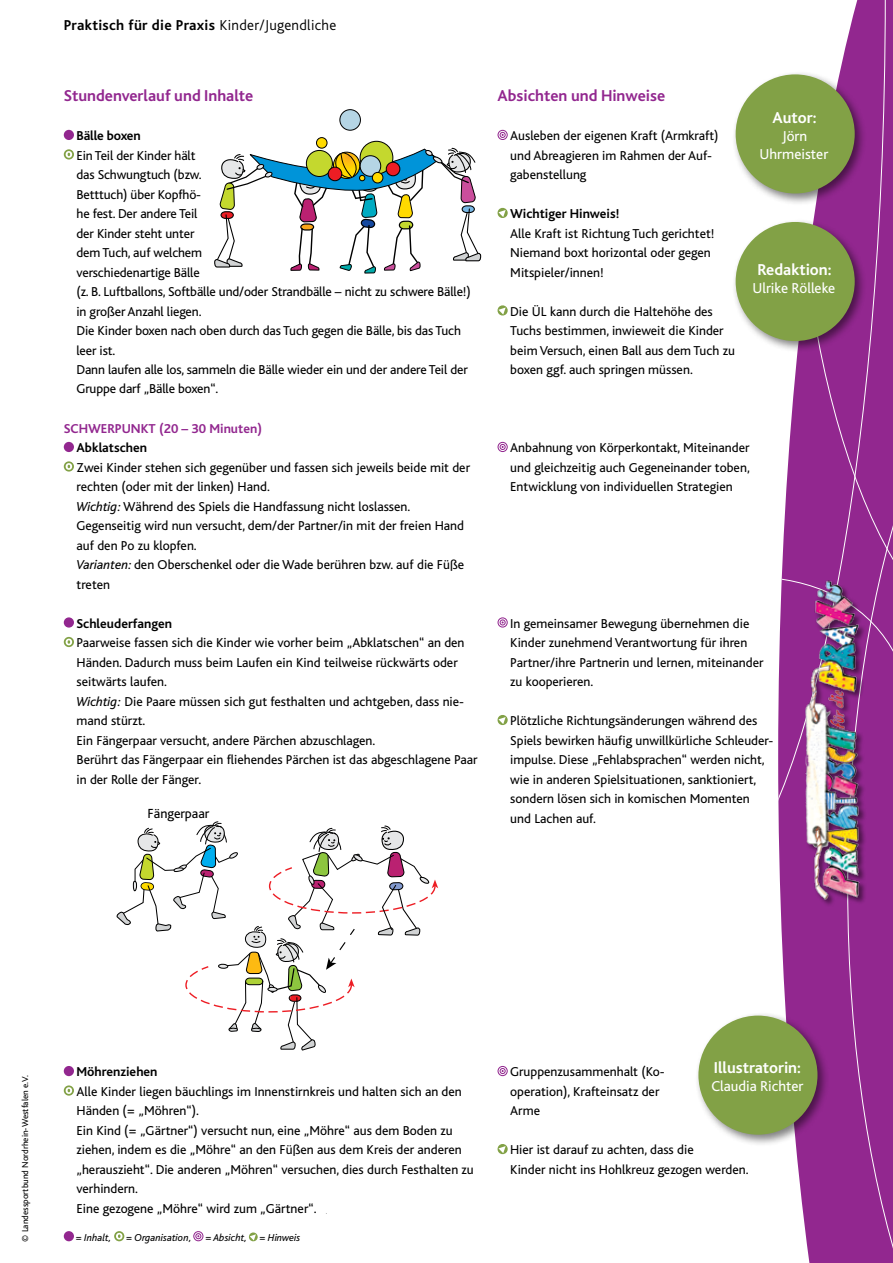
<style>
.page{position:relative;width:893px;height:1263px;background:#fff}
.page>*{position:absolute;margin:0;border:0;box-sizing:border-box;transform-origin:0 0}
.t1{font:700 16.5px "Bliss";color:#92278f}
.t2{font:700 16.5px "Bliss";color:#fff}
.t3{font:15px/18px "Bliss";color:#fff;text-align:center}
.t4{font:700 15px "Bliss";letter-spacing:.02em;color:#000}
.t5{font:13.8px "Bliss";color:#000}
.t6{font:13.5px/19.5px "Bliss";color:#000}
.t7{font:700 13.5px "Bliss";color:#000}
.t8{font:700 13.5px "Bliss";color:#92278f}
.t9{font:11.55px "Bliss";color:#000}
.t10{font:italic 10.5px "Bliss";color:#000}
.t11{font:9px "Bliss";color:#000}
.s1{font-weight:300}
.s2{font-style:italic}
</style>
<div class="page">
<svg style="left:813px;top:0;width:80px;height:301px"></svg>
<svg style="left:778px;top:301px;width:115px;height:962px;background:#9b3a99"></svg>
<img style="left:805px;top:574px;width:62px;height:335px">
<div style="left:64px;top:130px;width:10px;height:10px;background:#92278f;border-radius:50%"></div>
<svg style="left:64px;top:149px;width:10px;height:11px"></svg>
<svg style="left:66px;top:151px;width:6px;height:7px"></svg>
<div style="left:64px;top:442px;width:10px;height:10px;background:#92278f;border-radius:50%"></div>
<svg style="left:64px;top:461px;width:10px;height:11px"></svg>
<svg style="left:66px;top:463px;width:6px;height:7px"></svg>
<div style="left:64px;top:617px;width:10px;height:11px;background:#92278f;border-radius:50%"></div>
<svg style="left:64px;top:637px;width:10px;height:10px"></svg>
<svg style="left:66px;top:639px;width:6px;height:6px"></svg>
<div style="left:64px;top:1066px;width:10px;height:10px;background:#92278f;border-radius:50%"></div>
<svg style="left:64px;top:1085px;width:10px;height:11px"></svg>
<svg style="left:66px;top:1087px;width:6px;height:7px"></svg>
<div style="left:64px;top:1231px;width:10px;height:10px;background:#92278f;border-radius:50%"></div>
<svg style="left:114px;top:1231px;width:10px;height:10px"></svg>
<svg style="left:116px;top:1233px;width:6px;height:6px"></svg>
<svg style="left:193px;top:1231px;width:10px;height:10px"></svg>
<svg style="left:249px;top:1232px;width:9px;height:10px"></svg>
<svg style="left:497px;top:130px;width:11px;height:10px"></svg>
<svg style="left:497px;top:207px;width:11px;height:11px"></svg>
<svg style="left:497px;top:305px;width:11px;height:11px"></svg>
<svg style="left:497px;top:442px;width:11px;height:10px"></svg>
<svg style="left:497px;top:617px;width:11px;height:11px"></svg>
<svg style="left:497px;top:715px;width:11px;height:10px"></svg>
<svg style="left:497px;top:1066px;width:11px;height:10px"></svg>
<svg style="left:497px;top:1144px;width:11px;height:11px"></svg>
<div style="left:732px;top:70px;width:135px;height:136px;background:#000;opacity:.5"></div>
<div style="left:737px;top:75px;width:117px;height:117px;background:#82a146;border-radius:50%"></div>
<div style="left:736px;top:74px;width:119px;height:119px;border:2px solid #82a146;border-radius:50%"></div>
<div style="left:694px;top:1011px;width:136px;height:136px;background:#000;opacity:.5"></div>
<div style="left:699px;top:1016px;width:117px;height:118px;background:#82a146;border-radius:50%"></div>
<div style="left:698px;top:1015px;width:119px;height:120px;border:2px solid #82a146;border-radius:50%"></div>
<svg style="left:360px;top:141px;width:33px;height:33px"></svg>
<div style="left:360px;top:141px;width:33px;height:34px;border:1px solid #000;border-radius:50%"></div>
<div style="left:316px;top:138px;width:11px;height:10px;background:#ffda00;border-radius:50%"></div>
<div style="left:316px;top:137px;width:11px;height:12px;border:1px solid #000;border-radius:50%"></div>
<div style="left:340px;top:110px;width:20px;height:20px;background:#b5d5e5;border-radius:50%"></div>
<div style="left:339px;top:109px;width:22px;height:22px;border:1px solid #000;border-radius:50%"></div>
<svg style="left:214px;top:147px;width:268px;height:127px"></svg>
<svg style="left:116px;top:821px;width:322px;height:230px"></svg>
<div style="left:732px;top:218px;width:135px;height:135px;background:#000;opacity:.5"></div>
<div style="left:737px;top:223px;width:117px;height:117px;background:#82a146;border-radius:50%"></div>
<div style="left:736px;top:222px;width:119px;height:119px;border:2px solid #82a146;border-radius:50%"></div>
<p class="t4" style="left:64px;top:18px;width:274px">Praktisch für die Praxis <span class="s1">Kinder/Jugendliche</span></p>
<p class="t1" style="left:64px;top:87px;width:191px">Stundenverlauf und Inhalte</p>
<p class="t7" style="left:77px;top:129px;width:66px">Bälle boxen</p>
<p class="t6" style="left:77px;top:146px;width:396px">Ein Teil der Kinder hält<br>das Schwungtuch (bzw.<br>Betttuch) über Kopfhö-<br>he fest. Der andere Teil<br>der Kinder steht unter<br>dem Tuch, auf welchem<br>verschiedenartige Bälle<br>(z. B. Luftballons, Softbälle und/oder Strandbälle – nicht zu schwere Bälle!) in großer Anzahl liegen.<br>Die Kinder boxen nach oben durch das Tuch gegen die Bälle, bis das Tuch leer ist.<br>Dann laufen alle los, sammeln die Bälle wieder ein und der andere Teil der Gruppe darf „Bälle boxen“.</p>
<p class="t8" style="left:64px;top:421px;width:200px">SCHWERPUNKT (20 – 30 Minuten)</p>
<p class="t7" style="left:77px;top:441px;width:72px">Abklatschen</p>
<p class="t6" style="left:77px;top:458px;width:395px">Zwei Kinder stehen sich gegenüber und fassen sich jeweils beide mit der rechten (oder mit der linken) Hand.<br><span class="s2">Wichtig:</span> Während des Spiels die Handfassung nicht loslassen.<br>Gegenseitig wird nun versucht, dem/der Partner/in mit der freien Hand auf den Po zu klopfen.<br><span class="s2">Varianten:</span> den Oberschenkel oder die Wade berühren bzw. auf die Füße treten</p>
<p class="t7" style="left:77px;top:616px;width:97px">Schleuderfangen</p>
<p class="t6" style="left:77px;top:633px;width:403px">Paarweise fassen sich die Kinder wie vorher beim „Abklatschen“ an den Händen. Dadurch muss beim Laufen ein Kind teilweise rückwärts oder seitwärts laufen.<br><span class="s2">Wichtig:</span> Die Paare müssen sich gut festhalten und achtgeben, dass nie&shy;mand stürzt.<br>Ein Fängerpaar versucht, andere Pärchen abzuschlagen.<br>Berührt das Fängerpaar ein fliehendes Pärchen ist das abgeschlagene Paar in der Rolle der Fänger.</p>
<p class="t9" style="left:245px;top:518px;width:53px">Fängerpaar</p>
<p class="t5" style="left:148px;top:806px;width:63px">Fängerpaar</p>
<p class="t1" style="left:497px;top:87px;width:169px">Absichten und Hinweise</p>
<p class="t6" style="left:510px;top:126px;width:210px">Ausleben der eigenen Kraft (Armkraft) und Abreagieren im Rahmen der Auf&shy;gabenstellung</p>
<p class="t7" style="left:510px;top:207px;width:111px">Wichtiger Hinweis!</p>
<p class="t6" style="left:510px;top:224px;width:206px">Alle Kraft ist Richtung Tuch gerichtet!<br>Niemand boxt horizontal oder gegen<br>Mitspieler/innen!</p>
<p class="t6" style="left:510px;top:302px;width:226px">Die ÜL kann durch die Haltehöhe des Tuchs bestimmen, inwieweit die Kinder beim Versuch, einen Ball aus dem Tuch zu boxen ggf. auch springen müssen.</p>
<p class="t2" style="left:773px;top:109px;width:46px">Autor:</p>
<p class="t3" style="left:759px;top:128px;width:70px">Jörn<br>Uhrmeister</p>
<p class="t2" style="left:758px;top:261px;width:76px">Redaktion:</p>
<p class="t3" style="left:752px;top:279px;width:84px">Ulrike Rölleke</p>
<p class="t6" style="left:510px;top:438px;width:241px;text-align:justify">Anbahnung von Körperkontakt, Miteinander und gleichzeitig auch Gegeneinander toben, Entwicklung von individuellen Strategien</p>
<p class="t6" style="left:510px;top:614px;width:255px">In gemeinsamer Bewegung übernehmen die Kinder zunehmend Verantwortung für ihren Partner/ihre Partnerin und lernen, miteinander zu kooperieren.</p>
<p class="t6" style="left:510px;top:711px;width:265px">Plötzliche Richtungsänderungen während des Spiels bewirken häufig unwillkürliche Schleuder&shy;impulse. Diese „Fehlabsprachen“ werden nicht, wie in anderen Spielsituationen, sanktioniert, sondern lösen sich in komischen Momenten und Lachen auf.</p>
<p class="t11" style="left:20px;top:1242px;width:168px;rotate:-90deg">© Landessportbund Nordrhein-Westfalen e.V.</p>
<p class="t7" style="left:77px;top:1065px;width:83px">Möhrenziehen</p>
<p class="t6" style="left:77px;top:1082px;width:399px">Alle Kinder liegen bäuchlings im Innenstirnkreis und halten sich an den Händen (= „Möhren“).<br>Ein Kind (= „Gärtner“) versucht nun, eine „Möhre“ aus dem Boden zu ziehen, indem es die „Möhre“ an den Füßen aus dem Kreis der anderen „herauszieht“. Die anderen „Möhren“ versuchen, dies durch Festhalten zu verhindern.<br>Eine gezogene „Möhre“ wird zum „Gärtner“.</p>
<p class="t10" style="left:76px;top:1232px;width:37px">= Inhalt,</p>
<p class="t10" style="left:126px;top:1232px;width:67px">= Organisation,</p>
<p class="t10" style="left:205px;top:1232px;width:96px">= Absicht, = Hinweis</p>
<p class="t2" style="left:714px;top:1059px;width:89px">Illustratorin:</p>
<p class="t3" style="left:711px;top:1077px;width:94px">Claudia Richter</p>
<p class="t6" style="left:510px;top:1062px;width:156px">Gruppenzusammenhalt (Ko&shy;operation), Krafteinsatz der<br>Arme</p>
<p class="t6" style="left:510px;top:1140px;width:240px">Hier ist darauf zu achten, dass die<br>Kinder nicht ins Hohlkreuz gezogen werden.</p>
</div>
